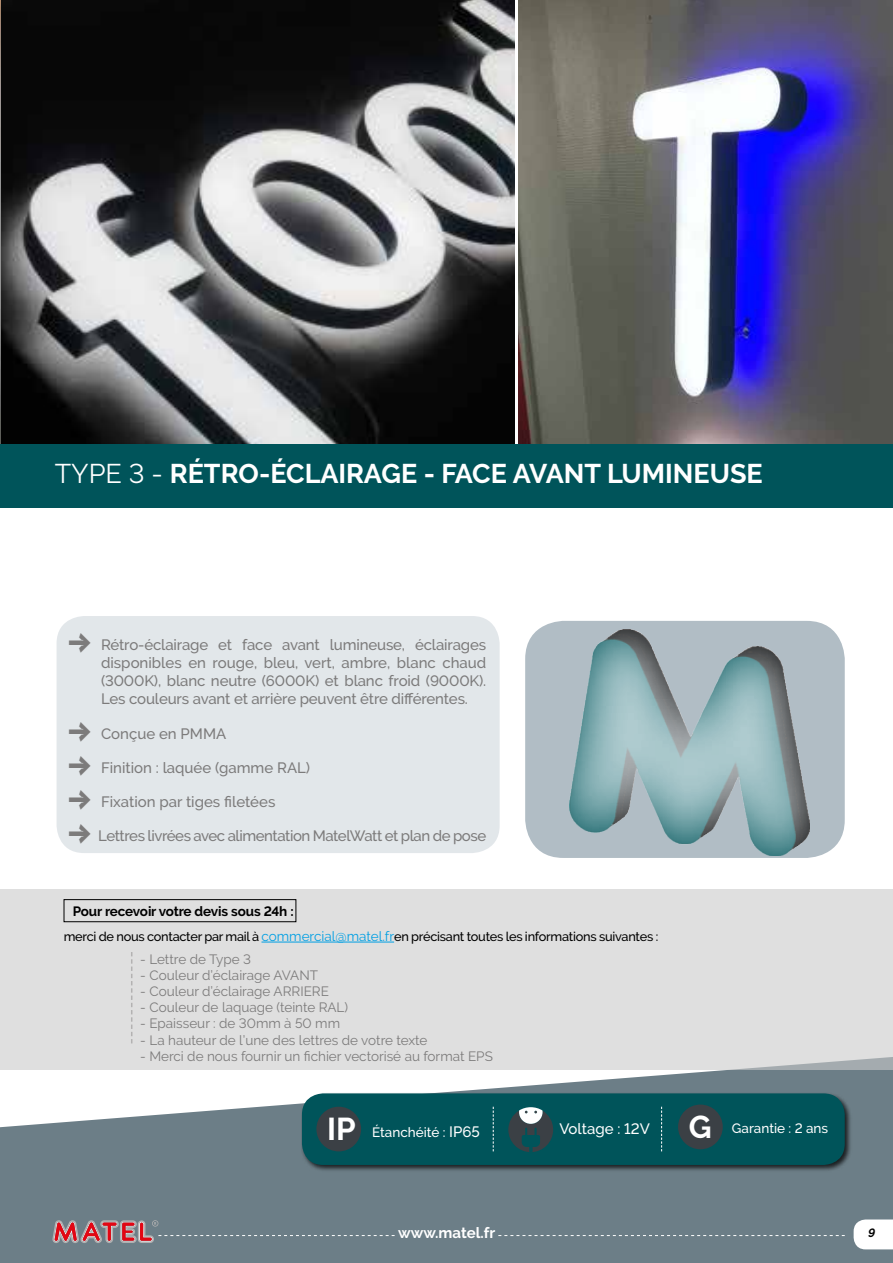
<style>
.page{position:relative;width:893px;height:1263px;background:#fff}
.page>*{position:absolute;margin:0;border:0;box-sizing:border-box;transform-origin:0 0}
.t1{font:700 31.5px "Raleway";color:#fff}
.t2{font:700 27px "Raleway";color:#fff}
.t3{font:500 15px/18px "Raleway";letter-spacing:-.01em;color:#7c7b7b;text-align:justify}
.t4{font:500 15px "Raleway";letter-spacing:-.03em;color:#7c7b7b}
.t5{font:700 15px "Raleway";color:#fff}
.t6{font:500 15px "Raleway";color:#fff}
.t7{font:13.5px "Raleway";color:#7c7b7b}
.t8{font:700 13.5px "Raleway";letter-spacing:-.01em;color:#000}
.t9{font:500 13.5px "Raleway";color:#fff}
.t10{font:500 12.75px "Raleway";letter-spacing:-.02em;color:#000}
.t11{font:italic 700 12px "Raleway";color:#000}
.s1{font-weight:400}
.s2{font-family:"Fleches Left Right";font-weight:400;font-size:28.65px}
.s3{font-weight:400;font-size:13.5px;color:#009fe3}
.s4{font-size:15px}
.s5{font-weight:700;font-size:31.5px}
</style>
<div class="page">
<svg style="left:0;top:1069px;width:893px;height:194px;fill:#6c7e87"></svg>
<svg style="left:854px;top:1219px;width:39px;height:30px"></svg>
<svg style="left:498px;top:1235px;width:347px;height:1px"></svg>
<svg style="left:52px;top:1220px;width:343px;height:23px;background:#807d85"></svg>
<img style="left:1px;top:0;width:513px;height:444px">
<img style="left:0;top:0;width:1px;height:457px">
<img style="left:519px;top:0;width:374px;height:444px">
<div style="left:0;top:444px;width:893px;height:64px;background:#00545a"></div>
<div style="left:301px;top:1092px;width:551px;height:81px;background:#000;opacity:.75"></div>
<div style="left:302px;top:1093px;width:543px;height:72px;background:#00545a;border-radius:21px"></div>
<div style="left:316px;top:1107px;width:45px;height:44px;background:#3b4045;border-radius:50%"></div>
<svg style="left:493px;top:1107px;width:1px;height:44px"></svg>
<svg style="left:661px;top:1107px;width:1px;height:44px"></svg>
<svg style="left:508px;top:1107px;width:45px;height:45px"></svg>
<div style="left:678px;top:1104px;width:45px;height:45px;background:#3b4045;border-radius:50%"></div>
<div style="left:0;top:889px;width:893px;height:180px;background:#dfdfdf"></div>
<svg style="left:131px;top:952px;width:1px;height:91px"></svg>
<div style="left:57px;top:616px;width:443px;height:237px;background:#e2e7ea;border-radius:28px"></div>
<div style="left:525px;top:621px;width:320px;height:237px;background:#b1bdc5;border-radius:38px"></div>
<div style="left:558px;top:621px;width:252px;height:235px;background:#eef5f9;opacity:.75"></div>
<div style="left:64px;top:899px;width:232px;height:23px;border:1px solid #000"></div>
<hr style="left:261px;top:942px;width:133px;height:1px;background:#009fe3">
<h2 class="t2" style="left:55px;top:458px;width:710px"><span class="s1">TYPE 3 -</span> RÉTRO-ÉCLAIRAGE - FACE AVANT LUMINEUSE</h2>
<p class="t3" style="left:101px;top:636px;width:387px;text-indent:-32px"><span class="s2">V</span> Rétro-éclairage et face avant lumineuse, éclairages disponibles en rouge, bleu, vert, ambre, blanc chaud (3000K), blanc neutre (6000K) et blanc froid (9000K).<br>Les couleurs avant et arrière peuvent être différentes.</p>
<p class="t3" style="left:69px;top:724px;width:159px"><span class="s2">V</span> Conçue en PMMA</p>
<p class="t3" style="left:69px;top:758px;width:243px"><span class="s2">V</span> Finition : laquée (gamme RAL)</p>
<p class="t3" style="left:69px;top:793px;width:208px"><span class="s2">V</span> Fixation par tiges filetées</p>
<p class="t4" style="left:69px;top:827px;width:419px"><span class="s2">V</span> Lettres livrées avec alimentation MatelWatt et plan de pose</p>
<p class="t8" style="left:73px;top:903px;width:222px">Pour recevoir votre devis sous 24h :</p>
<p class="t10" style="left:64px;top:929px;width:596px">merci de nous contacter par mail à <span class="s3">commercial@matel.fr</span>en précisant toutes les informations suivantes :</p>
<p class="t7" style="left:140px;top:951px;width:112px">- Lettre de Type 3</p>
<p class="t7" style="left:140px;top:967px;width:179px">- Couleur d’éclairage AVANT</p>
<p class="t7" style="left:140px;top:983px;width:190px">- Couleur d’éclairage ARRIERE</p>
<p class="t7" style="left:140px;top:999px;width:209px">- Couleur de laquage (teinte RAL)</p>
<p class="t7" style="left:140px;top:1016px;width:201px">- Epaisseur : de 30mm à 50 mm</p>
<p class="t7" style="left:140px;top:1032px;width:289px">- La hauteur de l’une des lettres de votre texte</p>
<p class="t7" style="left:140px;top:1048px;width:354px">- Merci de nous fournir un fichier vectorisé au format EPS</p>
<h1 class="t1" style="left:327px;top:1111px;width:30px">IP</h1>
<p class="t9" style="left:372px;top:1124px;width:109px">Étanchéité : <span class="s4">IP65</span></p>
<p class="t6" style="left:559px;top:1120px;width:154px">Voltage : 12V <span class="s5">G</span></p>
<p class="t9" style="left:732px;top:1120px;width:98px">Garantie : 2 ans</p>
<p class="t5" style="left:398px;top:1224px;width:98px">www.matel.fr</p>
<p class="t11" style="left:868px;top:1226px;width:9px">9</p>
</div>
